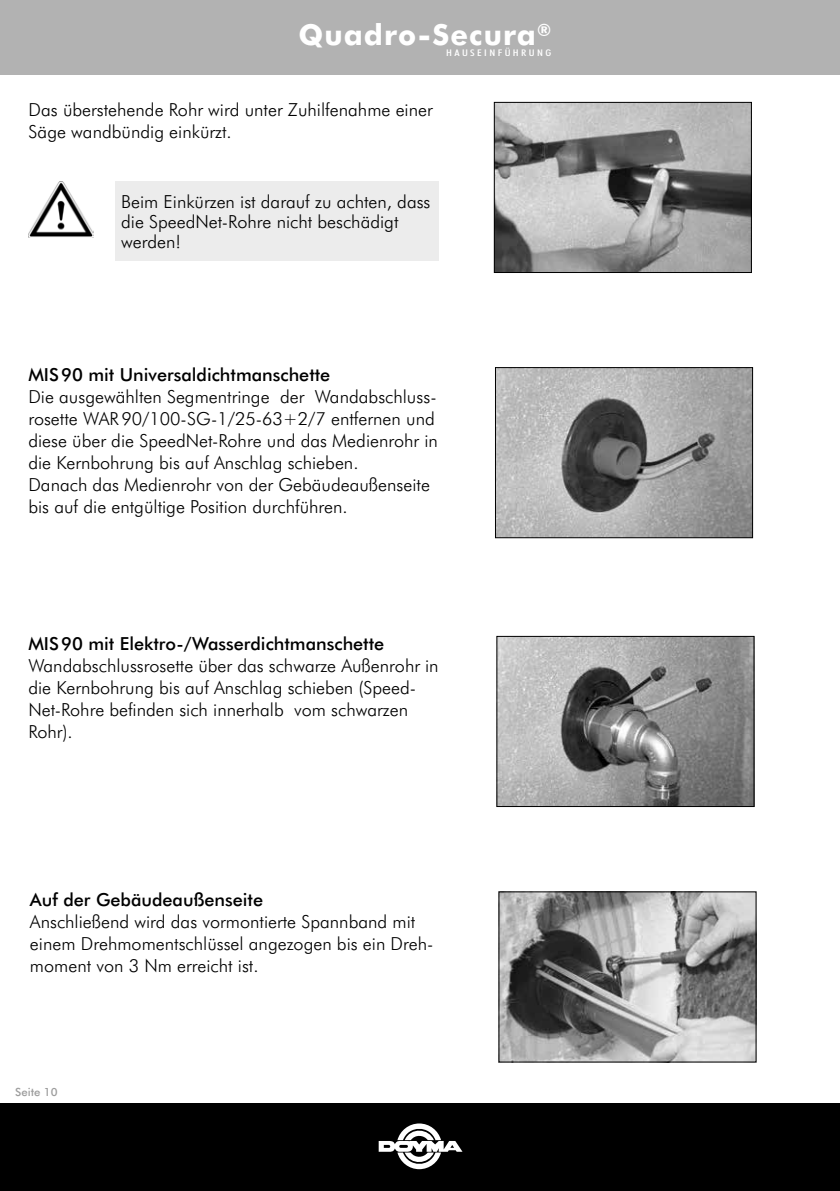
<style>
.page{position:relative;width:840px;height:1191px;background:#fff}
.page>*{position:absolute;margin:0;border:0;box-sizing:border-box;transform-origin:0 0}
.t1{font:800 29px "Futura BT";letter-spacing:.035em;color:#fff}
.t2{font:300 18px/22px "Futura BT";color:#000}
.t3{font:500 18px "Futura BT";color:#000}
.t4{font:500 11.4px "Futura BT";color:#9d9d9d}
.t5{font:500 condensed 9.2px "Futura BT";letter-spacing:.2em;color:#fff;scale:1.3 1}
</style>
<div class="page">
<div style="left:0;top:0;width:839px;height:75px;background:#b2b2b2"></div>
<div style="left:0;top:1103px;width:839px;height:88px;background:#000"></div>
<svg style="left:378px;top:1123px;width:84px;height:46px"></svg>
<img style="left:500px;top:893px;width:253px;height:167px">
<img style="left:496px;top:104px;width:253px;height:167px">
<div style="left:494px;top:102px;width:257px;height:171px;border:1px solid #000"></div>
<img style="left:497px;top:369px;width:253px;height:167px">
<div style="left:495px;top:367px;width:257px;height:171px;border:1px solid #000"></div>
<img style="left:498px;top:638px;width:253px;height:166px">
<div style="left:496px;top:636px;width:257px;height:170px;border:1px solid #000"></div>
<div style="left:115px;top:181px;width:323px;height:79px;background:#ececec"></div>
<img style="left:29px;top:181px;width:64px;height:57px">
<h1 class="t1" style="left:298px;top:14px;width:254px">Quadro-Secura<sup>®</sup></h1>
<p class="t5" style="left:446px;top:47px;width:82px">HAUSEINFÜHRUNG</p>
<p class="t2" style="left:29px;top:98px;width:405px">Das überstehende Rohr wird unter Zuhilfenahme einer<br>Säge wandbündig einkürzt.</p>
<p class="t2" style="left:121px;top:191px;width:311px;line-height:20px">Beim Einkürzen ist darauf zu achten, dass die SpeedNet-Rohre nicht beschädigt werden!</p>
<p class="t3" style="left:28px;top:362px;width:303px">MIS90 mit Universaldichtmanschette</p>
<p class="t2" style="left:28px;top:385px;width:411px">Die ausgewählten Segmentringe der Wandabschluss&shy;rosette WAR90/100-SG-1/25-63+2/7 entfernen und diese über die SpeedNet-Rohre und das Medienrohr in die Kernbohrung bis auf Anschlag schieben.<br>Danach das Medienrohr von der Gebäudeaußenseite bis auf die entgültige Position durchführen.</p>
<p class="t3" style="left:28px;top:631px;width:357px">MIS90 mit Elektro-/Wasserdichtmanschette</p>
<p class="t2" style="left:28px;top:654px;width:411px">Wandabschlussrosette über das schwarze Außenrohr in die Kernbohrung bis auf Anschlag schieben (Speed-Net-Rohre befinden sich innerhalb vom schwarzen Rohr).</p>
<p class="t3" style="left:30px;top:886px;width:234px">Auf der Gebäudeaußenseite</p>
<p class="t2" style="left:30px;top:910px;width:405px">Anschließend wird das vormontierte Spannband mit einem Drehmomentschlüssel angezogen bis ein Dreh&shy;moment von 3 Nm erreicht ist.</p>
<p class="t4" style="left:15px;top:1084px;width:44px">Seite 10</p>
</div>
